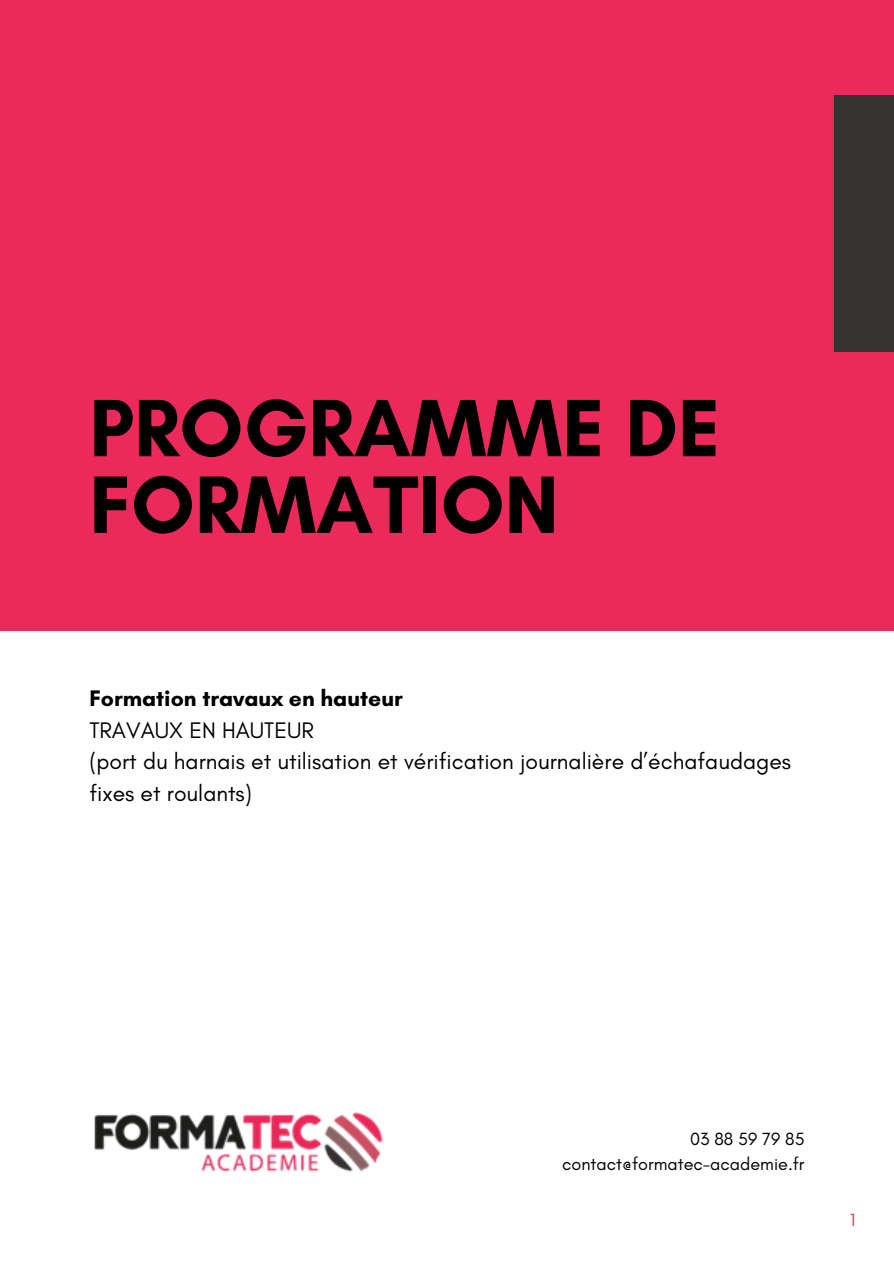
<style>
.page{position:relative;width:894px;height:1264px;background:#fff}
.page>*{position:absolute;margin:0;border:0;box-sizing:border-box;transform-origin:0 0}
.t1{font:700 82.8px/76.7px "Glacial Indifference";color:#000}
.t2{font:22.95px/31.5px "Glacial Indifference";color:#000}
.t3{font:18px "Glacial Indifference";color:#000}
.t4{font:18px "Glacial Indifference";color:#eb295b}
.s1{font-weight:700}
</style>
<div class="page">
<div style="left:0;top:0;width:893px;height:1263px;background:#eb295b"></div>
<div style="left:0;top:632px;width:893px;height:631px;background:#fff"></div>
<div style="left:834px;top:95px;width:59px;height:256px;background:#353231"></div>
<img style="left:94px;top:1112px;width:289px;height:60px">
<h1 class="t1" style="left:89px;top:389px;width:632px">PROGRAMME DE<br>FORMATION</h1>
<h2 class="t2" style="left:89px;top:682px;width:703px"><span class="s1">Formation travaux en hauteur<br></span>TRAVAUX EN HAUTEUR<br>(port du harnais et utilisation et vérification journalière d’échafaudages fixes et roulants)</h2>
<p class="t3" style="left:689px;top:1127px;width:116px">03 88 59 79 85</p>
<p class="t3" style="left:562px;top:1152px;width:244px">contact@formatec-academie.fr</p>
<p class="t4" style="left:849px;top:1208px;width:7px">1</p>
</div>
